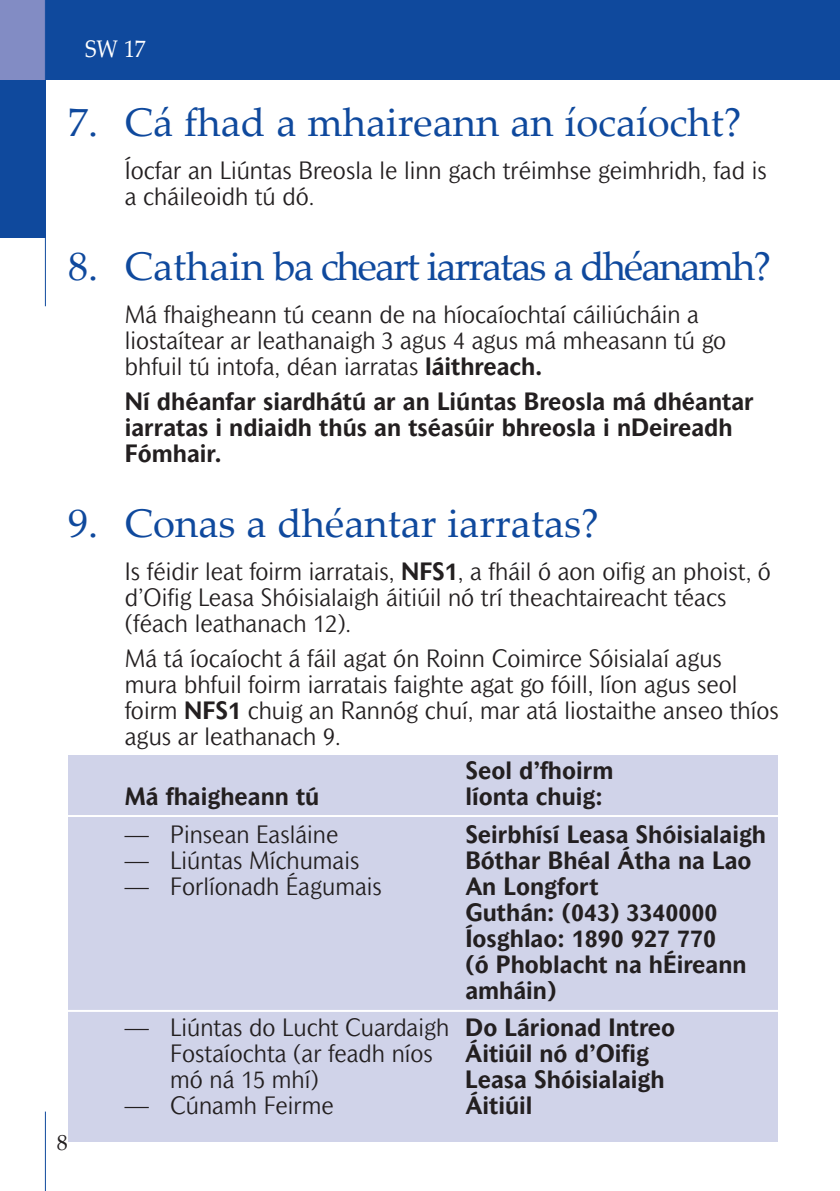
<style>
.page{position:relative;width:840px;height:1191px;background:#fff}
.page>*{position:absolute;margin:0;border:0;box-sizing:border-box;transform-origin:0 0}
.t1{font:40px "Palatino Linotype";color:#0f499d}
.t2{font:40px "Palatino Linotype";letter-spacing:-.05em;color:#0f499d}
.t3{font:300 24px/26px "Mahsuri Sans";color:#231f20}
.t4{font:700 24px/26px "Mahsuri Sans";color:#231f20}
.t5{font:24px "Palatino Linotype";color:#fff;scale:.9 1}
.t6{font:22px "Palatino Linotype";color:#231f20}
.s1{font-weight:700}
</style>
<div class="page">
<div style="left:68px;top:755px;width:709px;height:387px;background:#d0d3e9"></div>
<div style="left:45px;top:0;width:794px;height:79px;background:#0f499d"></div>
<div style="left:0;top:79px;width:45px;height:159px;background:#0f499d"></div>
<hr style="left:45px;top:1111px;width:1px;height:80px;background:#0f499d">
<div style="left:0;top:0;width:45px;height:79px;background:#828cc4"></div>
<hr style="left:45px;top:0;width:1px;height:306px;background:#0f499d">
<hr style="left:53px;top:1010px;width:727px;height:2px;background:#fff">
<hr style="left:56px;top:815px;width:723px;height:2px;background:#fff">
<p class="t5" style="left:85px;top:32px;width:69px">SW 17</p>
<h1 class="t1" style="left:68px;top:94px;width:674px">7. Cá fhad a mhaireann an íocaíocht?</h1>
<p class="t3" style="left:125px;top:159px;width:643px">Íocfar an Liúntas Breosla le linn gach tréimhse geimhridh, fad is a cháileoidh tú dó.</p>
<h1 class="t2" style="left:68px;top:238px;width:704px">8. Cathain ba cheart iarratas a dhéanamh?</h1>
<p class="t3" style="left:125px;top:303px;width:602px">Má fhaigheann tú ceann de na híocaíochtaí cáiliúcháin a liostaítear ar leathanaigh 3 agus 4 agus má mheasann tú go bhfuil tú intofa, déan iarratas <span class="s1">láithreach.</span></p>
<p class="t4" style="left:125px;top:390px;width:630px">Ní dhéanfar siardhátú ar an Liúntas Breosla má dhéantar iarratas i ndiaidh thús an tséasúir bhreosla i nDeireadh<br>Fómhair.</p>
<h1 class="t1" style="left:68px;top:495px;width:532px">9. Conas a dhéantar iarratas?</h1>
<p class="t3" style="left:125px;top:560px;width:647px">Is féidir leat foirm iarratais, <span class="s1">NFS1</span>, a fháil ó aon oifig an phoist, ó d’Oifig Leasa Shóisialaigh áitiúil nó trí theachtaireacht téacs (féach leathanach 12).</p>
<p class="t3" style="left:125px;top:647px;width:655px">Má tá íocaíocht á fáil agat ón Roinn Coimirce Sóisialaí agus mura bhfuil foirm iarratais faighte agat go fóill, líon agus seol foirm <span class="s1">NFS1</span> chuig an Rannóg chuí, mar atá liostaithe anseo thíos agus ar leathanach 9.</p>
<p class="t4" style="left:465px;top:759px;width:149px">Seol d’fhoirm</p>
<p class="t4" style="left:125px;top:785px;width:196px">Má fhaigheann tú</p>
<p class="t4" style="left:465px;top:785px;width:139px">líonta chuig:</p>
<p class="t3" style="left:125px;top:822px;width:215px">— Pinsean Easláine</p>
<p class="t4" style="left:465px;top:822px;width:302px">Seirbhísí Leasa Shóisialaigh</p>
<p class="t3" style="left:125px;top:848px;width:236px">— Liúntas Míchumais</p>
<p class="t4" style="left:465px;top:848px;width:287px">Bóthar Bhéal Átha na Lao</p>
<p class="t3" style="left:125px;top:874px;width:258px">— Forlíonadh Éagumais</p>
<p class="t4" style="left:465px;top:874px;width:282px">An Longfort<br>Guthán: (043) 3340000<br>Íosghlao: 1890 927 770<br>(ó Phoblacht na hÉireann amháin)</p>
<p class="t3" style="left:170px;top:1016px;width:506px;text-indent:-45px">— Liúntas do Lucht Cuardaigh <span class="s1">Do Lárionad Intreo<br></span>Fostaíochta (ar feadh níos</p>
<p class="t4" style="left:465px;top:1042px;width:185px">Áitiúil nó d’Oifig</p>
<p class="t6" style="left:57px;top:1127px;width:12px">8</p>
<p class="t3" style="left:170px;top:1068px;width:150px">mó ná 15 mhí)</p>
<p class="t4" style="left:465px;top:1068px;width:201px">Leasa Shóisialaigh</p>
<p class="t3" style="left:125px;top:1094px;width:210px">— Cúnamh Feirme</p>
<p class="t4" style="left:465px;top:1094px;width:69px">Áitiúil</p>
</div>
